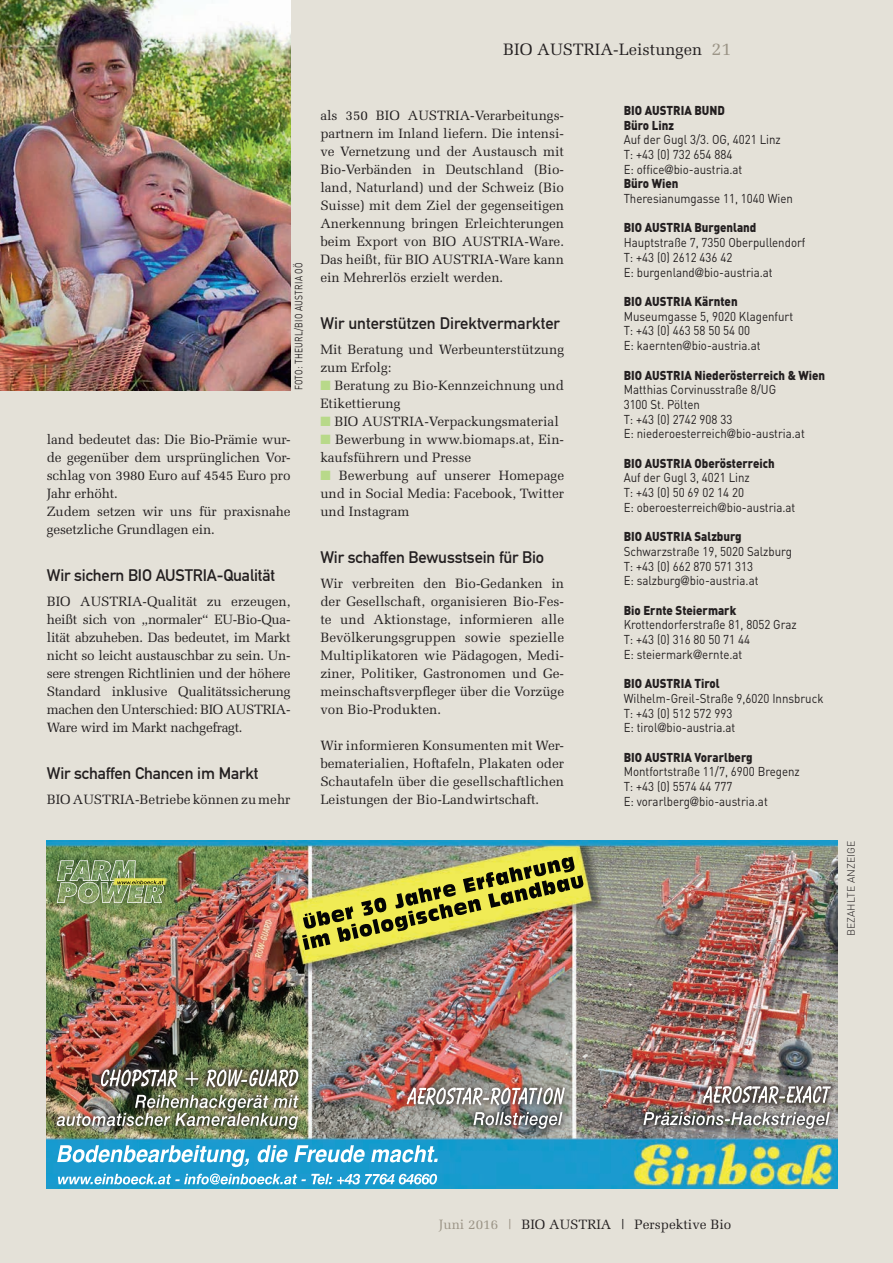
<style>
.page{position:relative;width:893px;height:1263px;background:#e4e1d8}
.page>*{position:absolute;margin:0;border:0;box-sizing:border-box;transform-origin:0 0}
.t1{font:16.5px "DIN Mittelschrift Std";letter-spacing:-.01em;color:#231f20}
.t2{font:16.5px "Melior LT Std";color:#231f20}
.t3{font:13.5px/18px "Melior LT Std";color:#231f20}
.t4{font:13.5px "Melior LT Std";letter-spacing:-.02em;color:#231f20}
.t5{font:12.75px/14.7px "DIN";color:#231f20;scale:.9 1}
.t6{font:900 12.75px/14.7px "DIN";color:#231f20;scale:.9 1}
.t7{font:10.5px "DIN";letter-spacing:.03em;color:#231f20;scale:.8 1}
.t8{font:300 10.5px "DIN";color:#231f20}
.s1{font-size:18px;color:#9b9486}
.s2{color:#b8d989}
.s3{font-family:"Univers";font-weight:300}
.s4{font-weight:900}
.s5{color:#9b9486}
</style>
<div class="page">
<img style="left:0;top:0;width:291px;height:390px">
<img style="left:47px;top:840px;width:791px;height:349px">
<img style="left:57px;top:860px;width:79px;height:43px">
<img style="left:58px;top:861px;width:95px;height:42px">
<p class="t2" style="left:503px;top:40px;width:230px">BIO Austria-Leistungen <span class="s1">21</span></p>
<p class="t7" style="left:292px;top:390px;width:161px;rotate:-90deg">Foto : Theurl/BIO AUSTRIA OÖ</p>
<p class="t3" style="left:47px;top:430px;width:245px">land bedeutet das: Die Bio-Prämie wur&shy;de gegenüber dem ursprünglichen Vor&shy;schlag von 3980 Euro auf 4545 Euro pro<br>Jahr erhöht.<br>Zudem setzen wir uns für praxisnahe gesetzliche Grundlagen ein.</p>
<p class="t1" style="left:47px;top:565px;width:230px">Wir sichern BIO AUSTRIA-Qualität</p>
<p class="t3" style="left:47px;top:592px;width:55px">BIO AUSTR</p>
<p class="t3" style="left:47px;top:592px;width:245px;text-align:justify;text-indent:81px">IA-Qualität zu erzeugen, heißt sich von „normaler“ EU-Bio-Qua&shy;lität abzuheben. Das bedeutet, im Markt nicht so leicht austauschbar zu sein. Un&shy;sere strengen Richtlinien und der höhere Standard inklusive Qualitätssicherung machen den Unterschied: BIO AUSTR</p>
<p class="t3" style="left:272px;top:700px;width:20px">IA-</p>
<p class="t4" style="left:47px;top:720px;width:197px">Ware wird im Markt nachgefragt.</p>
<p class="t1" style="left:47px;top:763px;width:213px">Wir schaffen Chancen im Markt</p>
<p class="t3" style="left:47px;top:790px;width:47px">BIO AUSTR</p>
<p class="t3" style="left:120px;top:790px;width:172px">IA-Betriebe können zu mehr</p>
<p class="t3" style="left:320px;top:106px;width:245px;text-align:justify;text-indent:135px">IA-Verarbeitungs&shy;partnern im Inland liefern. Die intensi&shy;ve Vernetzung und der Austausch mit Bio-Verbänden in Deutschland (Bio&shy;land, Naturland) und der Schweiz (Bio Suisse) mit dem Ziel der gegenseitigen Anerkennung bringen Erleichterungen beim Export von BIO AUSTR</p>
<p class="t3" style="left:320px;top:106px;width:109px">als 350 BIO AUSTR</p>
<p class="t3" style="left:509px;top:232px;width:56px">IA-Ware.</p>
<p class="t3" style="left:320px;top:250px;width:245px;text-indent:159px">IA-Ware kann ein Mehrerlös erzielt werden.</p>
<p class="t1" style="left:320px;top:313px;width:241px">Wir unterstützen Direktvermarkter</p>
<p class="t3" style="left:320px;top:340px;width:245px">Mit Beratung und Werbeunterstützung zum Erfolg:</p>
<p class="t3" style="left:320px;top:376px;width:245px"><span class="s2">■</span> Beratung zu Bio-Kennzeichnung und<br>Etikettierung</p>
<p class="t3" style="left:320px;top:412px;width:63px"><span class="s2">■</span> BIO AUSTR</p>
<p class="t3" style="left:409px;top:412px;width:151px">IA-Verpackungsmaterial</p>
<p class="t3" style="left:320px;top:430px;width:245px"><span class="s2">■</span> Bewerbung in www.biomaps.at, Ein&shy;kaufsführern und Presse</p>
<p class="t3" style="left:320px;top:466px;width:245px;text-align:justify"><span class="s2">■</span> Bewerbung auf unserer Homepage und in Social Media: Facebook, Twitter und Instagram</p>
<p class="t1" style="left:320px;top:547px;width:225px">Wir schaffen Bewusstsein für Bio</p>
<p class="t3" style="left:320px;top:574px;width:245px;text-align:justify">Wir verbreiten den Bio-Gedanken in der Gesellschaft, organisieren Bio-Fes&shy;te und Aktionstage, informieren alle Bevölkerungsgruppen sowie spezielle Multiplikatoren wie Pädagogen, Medi&shy;ziner, Politiker, Gastronomen und Ge&shy;meinschaftsverpfleger über die Vorzüge von Bio-Produkten.</p>
<p class="t3" style="left:320px;top:736px;width:245px;text-align:justify">Wir informieren Konsumenten mit Wer&shy;bematerialien, Hoftafeln, Plakaten oder Schautafeln über die gesellschaftlichen Leistungen der Bio-Landwirtschaft.</p>
<p class="t3" style="left:320px;top:250px;width:133px">Das heißt, für BIO AUSTR</p>
<p class="t6" style="left:624px;top:102px;width:114px">BIO AUSTRIA BUND<br>Büro Linz</p>
<p class="t5" style="left:624px;top:132px;width:176px">Auf der Gugl 3/3. OG, 4021 Linz<br>T: +43 (0) 732 654 884<br>E: office<span class="s3">@</span>bio-austria.at<br><span class="s4">Büro Wien</span></p>
<p class="t5" style="left:624px;top:191px;width:190px">Theresianumgasse 11, 1040 Wien</p>
<p class="t6" style="left:624px;top:220px;width:149px">BIO AUSTRIA Burgenland</p>
<p class="t5" style="left:624px;top:235px;width:204px">Hauptstraße 7, 7350 Oberpullendorf<br>T: +43 (0) 2612 436 42<br>E: burgenland<span class="s3">@</span>bio-austria.at</p>
<p class="t6" style="left:624px;top:293px;width:128px">BIO AUSTRIA Kärnten</p>
<p class="t5" style="left:624px;top:308px;width:190px">Museumgasse 5, 9020 Klagenfurt<br>T: +43 (0) 463 58 50 54 00<br>E: kaernten<span class="s3">@</span>bio-austria.at</p>
<p class="t6" style="left:624px;top:367px;width:225px">BIO AUSTRIA Niederösterreich &amp; Wien</p>
<p class="t5" style="left:624px;top:382px;width:203px">Matthias Corvinusstraße 8/UG<br>3100 St. Pölten<br>T: +43 (0) 2742 908 33<br>E: niederoesterreich<span class="s3">@</span>bio-austria.at</p>
<p class="t6" style="left:624px;top:455px;width:169px">BIO AUSTRIA Oberösterreich</p>
<p class="t5" style="left:624px;top:470px;width:192px">Auf der Gugl 3, 4021 Linz<br>T: +43 (0) 50 69 02 14 20<br>E: oberoesterreich<span class="s3">@</span>bio-austria.at</p>
<p class="t6" style="left:624px;top:529px;width:133px">BIO AUSTRIA Salzburg</p>
<p class="t5" style="left:624px;top:544px;width:188px">Schwarzstraße 19, 5020 Salzburg<br>T: +43 (0) 662 870 571 313<br>E: salzburg<span class="s3">@</span>bio-austria.at</p>
<p class="t6" style="left:624px;top:602px;width:127px">Bio Ernte Steiermark</p>
<p class="t5" style="left:624px;top:617px;width:194px">Krottendorferstraße 81, 8052 Graz<br>T: +43 (0) 316 80 50 71 44<br>E: steiermark<span class="s3">@</span>ernte.at</p>
<p class="t6" style="left:624px;top:676px;width:108px">BIO AUSTRIA Tirol</p>
<p class="t5" style="left:624px;top:691px;width:224px">Wilhelm-Greil-Straße 9,6020 Innsbruck<br>T: +43 (0) 512 572 993<br>E: tirol<span class="s3">@</span>bio-austria.at</p>
<p class="t6" style="left:624px;top:749px;width:145px">BIO AUSTRIA Vorarlberg</p>
<p class="t5" style="left:624px;top:764px;width:197px">Montfortstraße 11/7, 6900 Bregenz<br>T: +43 (0) 5574 44 777<br>E: vorarlberg<span class="s3">@</span>bio-austria.at</p>
<p class="t8" style="left:844px;top:936px;width:96px;rotate:-90deg">bezahlte Anzeige</p>
<p class="t3" style="left:439px;top:1215px;width:294px"><span class="s5">Juni 2016 |</span> Bio Austria | Perspektive Bio</p>
</div>
